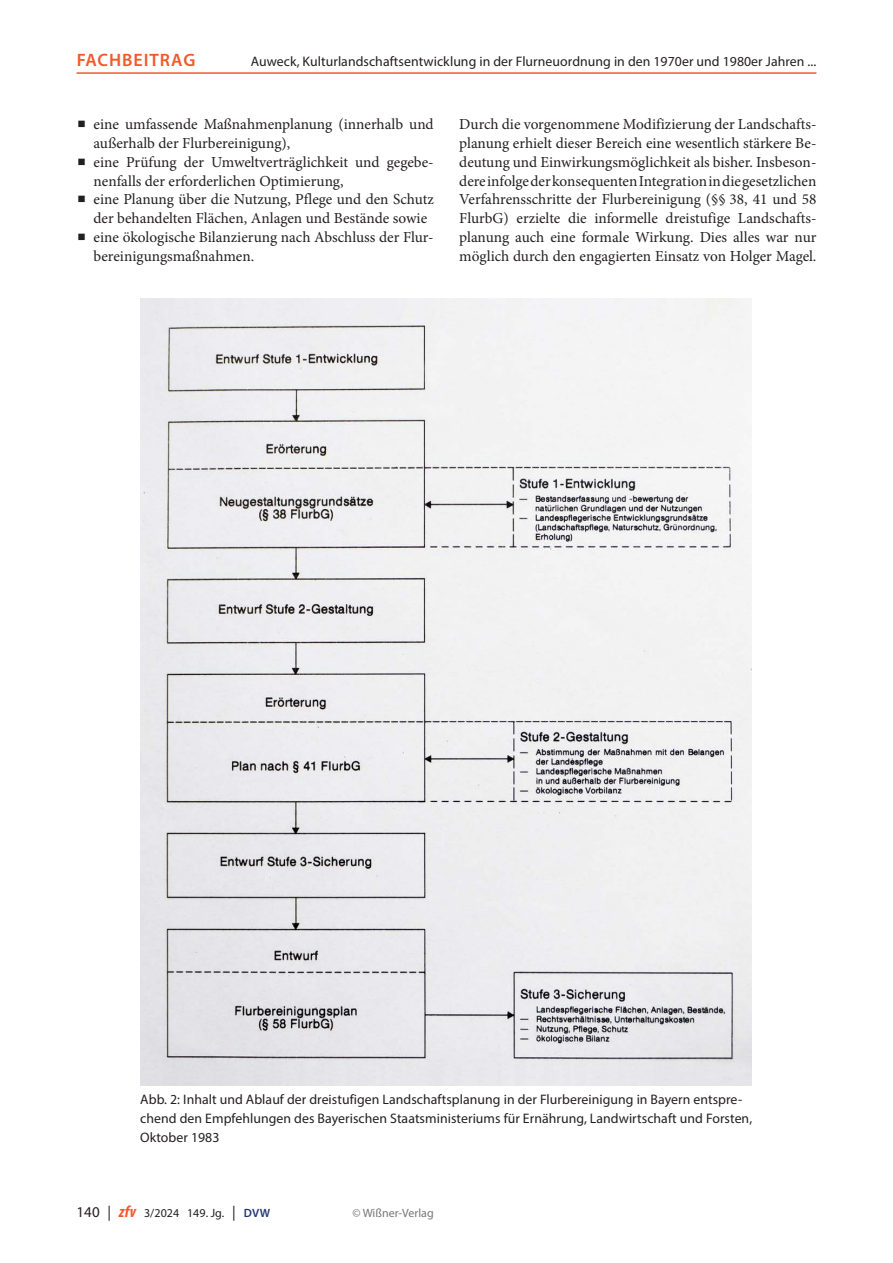
<style>
.page{position:relative;width:893px;height:1263px;background:#fff}
.page>*{position:absolute;margin:0;border:0;box-sizing:border-box;transform-origin:0 0}
.t1{font:600 18px "Myriad Pro";letter-spacing:.055em;color:#f15929}
._01_normal_oEZ_AA{font:15.3px/18.8px "Minion Pro";color:#231f20}
._05_abb{font:13.8px/18.8px "Myriad Pro";letter-spacing:.005em;color:#231f20}
.t2{font:12px "Myriad Pro";letter-spacing:.005em;color:#231f20}
.t3{font:12px "Myriad Pro";color:#757679}
.s1{font-size:15px}
.s2{font-weight:700;font-style:italic;font-stretch:condensed;font-size:16.5px;color:#f15929}
.s3{font-weight:600;color:#223975}
</style>
<div class="page">
<img style="left:140px;top:298px;width:612px;height:788px">
<hr style="left:77px;top:72px;width:739px;height:2px;background:#f15929">
<p class="t1" style="left:77px;top:48px;width:120px">FACHBEITRAG</p>
<p class="_05_abb" style="left:251px;top:52px;width:567px">Auweck, Kulturlandschaftsentwicklung in der Flurneuordnung in den 1970er und 1980er Jahren ...</p>
<p class="_01_normal_oEZ_AA" style="left:94px;top:115px;width:342px">eine umfassende Maßnahmenplanung (innerhalb und außerhalb der Flurbereinigung),</p>
<p class="_01_normal_oEZ_AA" style="left:94px;top:153px;width:342px">eine Prüfung der Umweltverträglichkeit und gegebe&shy;nenfalls der erforderlichen Optimierung,</p>
<p class="_01_normal_oEZ_AA" style="left:94px;top:190px;width:342px">eine Planung über die Nutzung, Pflege und den Schutz der behandelten Flächen, Anlagen und Bestände sowie</p>
<p class="_01_normal_oEZ_AA" style="left:94px;top:228px;width:342px">eine ökologische Bilanzierung nach Abschluss der Flur&shy;bereinigungsmaßnahmen.</p>
<p class="_01_normal_oEZ_AA" style="left:459px;top:115px;width:359px;text-align:justify">Durch die vorgenommene Modifizierung der Landschafts&shy;planung erhielt dieser Bereich eine wesentlich stärkere Be&shy;deutung und Einwirkungsmöglichkeit als bisher. Insbeson&shy;dere infolge der konsequenten Integration in die gesetzlichen Verfahrensschritte der Flurbereinigung (§§ 38, 41 und 58<br>FlurbG) erzielte die informelle dreistufige Landschafts&shy;planung auch eine formale Wirkung. Dies alles war nur möglich durch den engagierten Einsatz von Holger Magel.</p>
<p class="_05_abb" style="left:140px;top:1090px;width:613px">Abb. 2: Inhalt und Ablauf der dreistufigen Landschaftsplanung in der Flurbereinigung in Bayern entspre&shy;chend den Empfehlungen des Bayerischen Staatsministeriums für Ernährung, Landwirtschaft und Forsten,<br>Oktober 1983</p>
<p class="t2" style="left:77px;top:1205px;width:195px"><span class="s1">140 |</span> <span class="s2">zfv</span> 3/2024 149. Jg. <span class="s1">|</span> <span class="s3">DVW</span></p>
<p class="t3" style="left:352px;top:1205px;width:83px">© Wißner-Verlag</p>
</div>
